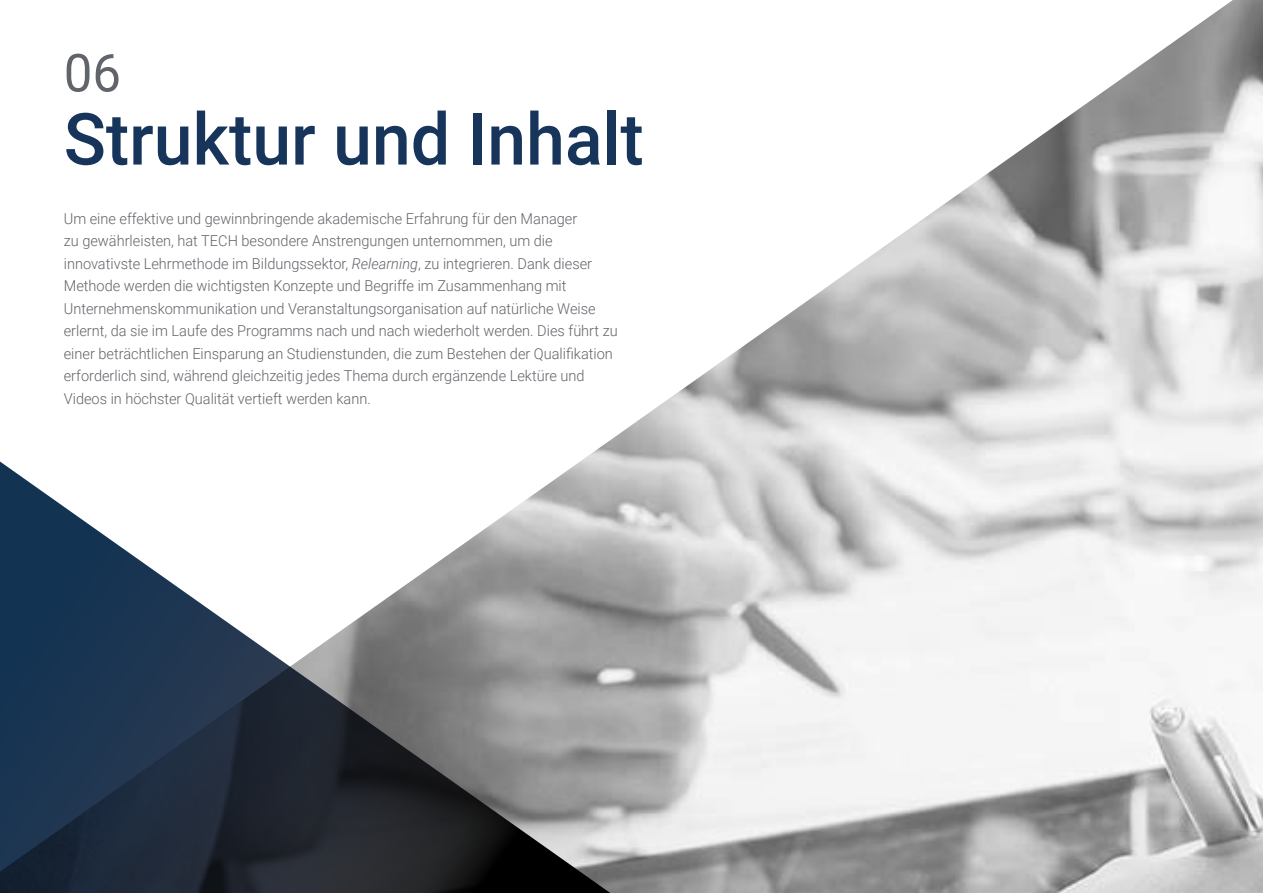
<style>
.page{position:relative;width:1263px;height:893px;background:#fff}
.page>*{position:absolute;margin:0;border:0;box-sizing:border-box;transform-origin:0 0}
.t1{font:500 72px "Roboto";color:#17355b}
.t2{font:52.5px "Roboto";color:#61646a}
.t3{font:300 15px/22.5px "Roboto";color:#61646a}
.s1{font-style:italic}
</style>
<div class="page">
<img style="left:602px;top:0;width:661px;height:893px">
<svg style="left:0;top:446px;width:640px;height:447px"></svg>
<h2 class="t2" style="left:64px;top:36px;width:59px">06</h2>
<h1 class="t1" style="left:64px;top:89px;width:581px">Struktur und Inhalt</h1>
<p class="t3" style="left:64px;top:207px;width:555px">Um eine effektive und gewinnbringende akademische Erfahrung für den Manager<br>zu gewährleisten, hat TECH besondere Anstrengungen unternommen, um die innovativste Lehrmethode im Bildungssektor, <span class="s1">Relearning</span>, zu integrieren. Dank dieser Methode werden die wichtigsten Konzepte und Begriffe im Zusammenhang mit Unternehmenskommunikation und Veranstaltungsorganisation auf natürliche Weise erlernt, da sie im Laufe des Programms nach und nach wiederholt werden. Dies führt zu einer beträchtlichen Einsparung an Studienstunden, die zum Bestehen der Qualifikation erforderlich sind, während gleichzeitig jedes Thema durch ergänzende Lektüre und Videos in höchster Qualität vertieft werden kann.</p>
</div>
